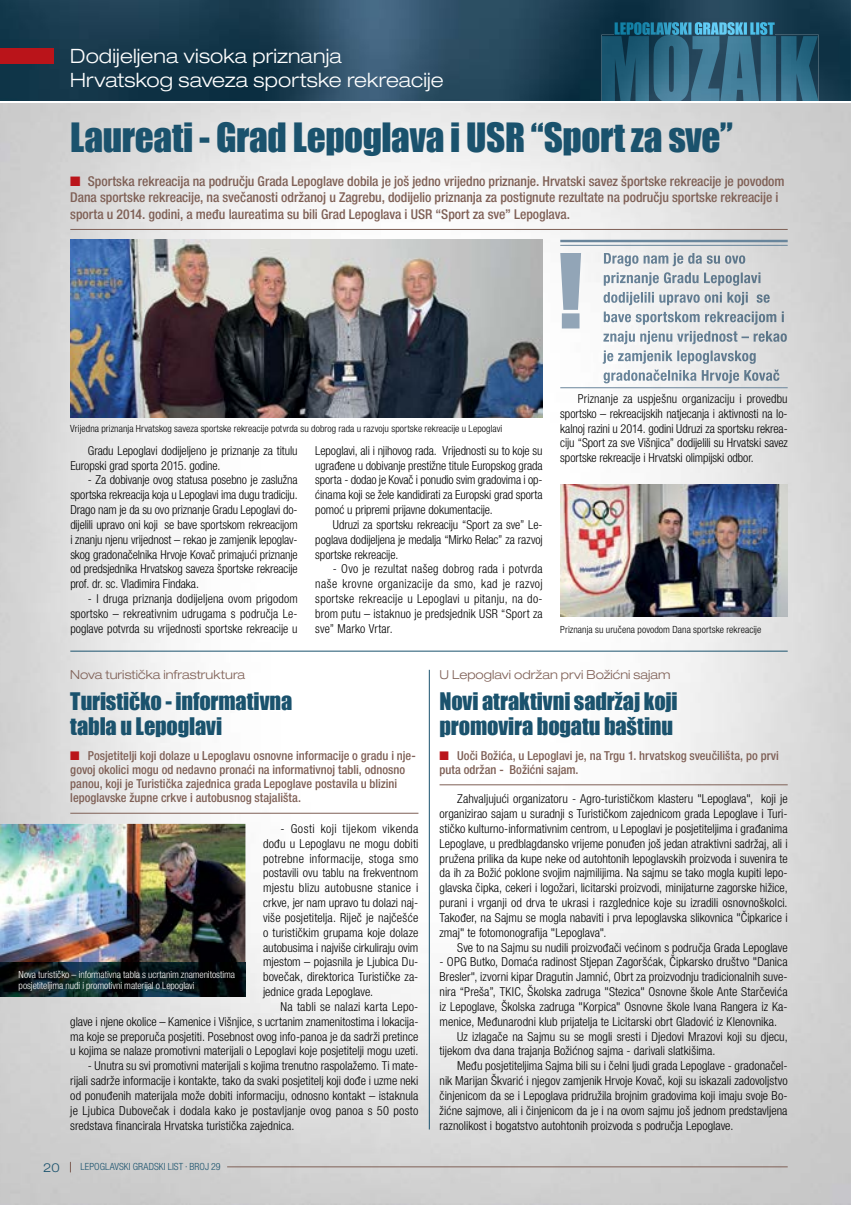
<style>
.page{position:relative;width:851px;height:1205px;background:#fff}
.page>*{position:absolute;margin:0;border:0;box-sizing:border-box;transform-origin:0 0}
.t1{font:37.12px "Impact";letter-spacing:-.01em;color:#1a526d}
.t2{font:22.25px/24.8px "Impact";letter-spacing:-.005em;color:#1a526d}
.t3{font:300 expanded 19.75px/23.8px "Helvetica Neue LT Pro";letter-spacing:.005em;color:#fff}
.t4{font:500 condensed 13.62px/16.2px "Helvetica Neue LT Pro";letter-spacing:-.005em;color:#7f6056}
.t5{font:300 condensed 12.38px/14.9px "Helvetica Neue LT Pro";color:#000;text-align:justify}
.t6{font:500 condensed 12.38px/14.2px "Helvetica Neue LT Pro";color:#7f6056}
.t7{font:300 expanded 12.38px "Helvetica Neue LT Pro";color:#7f6056}
.t8{font:300 expanded 12.38px "Helvetica Neue LT Pro";color:#1a526d}
.t9{font:300 condensed 9.88px "Helvetica Neue LT Pro";letter-spacing:.01em;color:#000}
.t10{font:300 condensed 9.88px/11.1px "Helvetica Neue LT Pro";letter-spacing:-.01em;color:#fff}
.t11{font:300 condensed 9.88px "Helvetica Neue LT Pro";letter-spacing:.01em;color:#1a526d}
</style>
<div class="page">
<img style="left:0;top:0;width:850px;height:1205px">
<div style="left:0;top:48px;width:53px;height:15px;background:#ba141a"></div>
<hr style="left:227px;top:1166px;width:560px;height:1px;background:#7f6056">
<hr style="left:0;top:102px;width:850px;height:1px;background:#fff">
<hr style="left:70px;top:229px;width:717px;height:1px;background:#7f6056">
<hr style="left:70px;top:813px;width:348px;height:1px;background:#7f6056">
<img style="left:604px;top:253px;width:141px;height:13px">
<img style="left:603px;top:272px;width:158px;height:14px">
<img style="left:603px;top:292px;width:167px;height:13px">
<img style="left:603px;top:311px;width:181px;height:14px">
<img style="left:603px;top:331px;width:184px;height:13px">
<img style="left:602px;top:350px;width:154px;height:14px">
<img style="left:603px;top:370px;width:176px;height:13px">
<svg style="left:560px;top:253px;width:21px;height:75px"></svg>
<hr style="left:560px;top:240px;width:227px;height:2px;background:#69859b">
<hr style="left:560px;top:245px;width:227px;height:1px;background:#69859b">
<hr style="left:560px;top:387px;width:227px;height:1px;background:#69859b">
<hr style="left:70px;top:651px;width:717px;height:1px;background:#1a526d">
<hr style="left:429px;top:670px;width:1px;height:459px;background:#1a526d">
<img style="left:601px;top:35px;width:217px;height:67px">
<img style="left:614px;top:22px;width:160px;height:14px">
<img style="left:70px;top:240px;width:472px;height:178px">
<img style="left:560px;top:484px;width:227px;height:132px">
<hr style="left:439px;top:784px;width:348px;height:1px;background:#7f6056">
<img style="left:0;top:824px;width:245px;height:138px">
<img style="left:0;top:962px;width:245px;height:34px">
<svg style="left:71px;top:176px;width:9px;height:10px"></svg>
<svg style="left:71px;top:751px;width:8px;height:9px"></svg>
<svg style="left:440px;top:751px;width:8px;height:9px"></svg>
<h3 class="t3" style="left:70px;top:44px;width:375px">Dodijeljena visoka priznanja<br>Hrvatskog saveza sportske rekreacije</h3>
<h1 class="t1" style="left:70px;top:109px;width:664px">Laureati - Grad Lepoglava i USR “Sport za sve”</h1>
<p class="t4" style="left:70px;top:173px;width:715px;text-indent:18px">Sportska rekreacija na području Grada Lepoglave dobila je još jedno vrijedno priznanje. Hrvatski savez športske rekreacije je povodom<br>Dana sportske rekreacije, na svečanosti održanoj u Zagrebu, dodijelio priznanja za postignute rezultate na području sportske rekreacije i sporta u 2014. godini, a među laureatima su bili Grad Lepoglava i USR “Sport za sve” Lepoglava.</p>
<p class="t9" style="left:70px;top:423px;width:433px">Vrijedna priznanja Hrvatskog saveza sportske rekreacije potvrda su dobrog rada u razvoju sportske rekreacije u Lepoglavi</p>
<p class="t5" style="left:70px;top:443px;width:229px;text-indent:18px">Gradu Lepoglavi dodijeljeno je priznanje za titulu<br>Europski grad sporta 2015. godine.</p>
<p class="t5" style="left:70px;top:472px;width:229px;text-indent:18px">- Za dobivanje ovog statusa posebno je zaslužna sportska rekreacija koja u Lepoglavi ima dugu tradiciju.<br>Drago nam je da su ovo priznanje Gradu Lepoglavi do&shy;dijelili upravo oni koji se bave sportskom rekreacijom i znanju njenu vrijednost – rekao je zamjenik lepoglav&shy;skog gradonačelnika Hrvoje Kovač primajući priznanje od predsjednika Hrvatskog saveza športske rekreacije prof. dr. sc. Vladimira Findaka.</p>
<p class="t5" style="left:70px;top:591px;width:229px;text-indent:18px">- I druga priznanja dodijeljena ovom prigodom sportsko – rekreativnim udrugama s područja Le&shy;poglave potvrda su vrijednosti sportske rekreacije u</p>
<p class="t5" style="left:315px;top:443px;width:229px">Lepoglavi, ali i njihovog rada. Vrijednosti su to koje su ugrađene u dobivanje prestižne titule Europskog grada sporta - dodao je Kovač i ponudio svim gradovima i op&shy;ćinama koji se žele kandidirati za Europski grad sporta pomoć u pripremi prijavne dokumentacije.</p>
<p class="t5" style="left:315px;top:517px;width:229px;text-indent:18px">Udruzi za sportsku rekreaciju “Sport za sve” Le&shy;poglava dodijeljena je medalja “Mirko Relac” za razvoj sportske rekreacije.</p>
<p class="t5" style="left:315px;top:561px;width:229px;text-indent:18px">- Ovo je rezultat našeg dobrog rada i potvrda naše krovne organizacije da smo, kad je razvoj sportske rekreacije u Lepoglavi u pitanju, na do&shy;brom putu – istaknuo je predsjednik USR “Sport za sve” Marko Vrtar.</p>
<p class="t5" style="left:560px;top:391px;width:229px;text-indent:18px">Priznanje za uspješnu organizaciju i provedbu sportsko – rekreacijskih natjecanja i aktivnosti na lo&shy;kalnoj razini u 2014. godini Udruzi za sportsku rekrea&shy;ciju “Sport za sve Višnjica” dodijelili su Hrvatski savez sportske rekreacije i Hrvatski olimpijski odbor.</p>
<p class="t9" style="left:560px;top:623px;width:202px">Priznanja su uručena povodom Dana sportske rekreacije</p>
<p class="t7" style="left:70px;top:667px;width:176px">Nova turistička infrastruktura</p>
<h2 class="t2" style="left:70px;top:689px;width:223px">Turističko - informativna tabla u Lepoglavi</h2>
<p class="t6" style="left:70px;top:748px;width:347px;text-indent:18px">Posjetitelji koji dolaze u Lepoglavu osnovne informacije o gradu i nje&shy;govoj okolici mogu od nedavno pronaći na informativnoj tabli, odnosno panou, koji je Turistička zajednica grada Lepoglave postavila u blizini lepoglavske župne crkve i autobusnog stajališta.</p>
<p class="t5" style="left:263px;top:821px;width:157px;text-indent:18px">- Gosti koji tijekom vikenda dođu u Lepoglavu ne mogu dobiti potrebne informacije, stoga smo postavili ovu tablu na frekventnom mjestu blizu autobusne stanice i crkve, jer nam upravo tu dolazi naj&shy;više posjetitelja. Riječ je najčešće o turističkim grupama koje dolaze autobusima i najviše cirkuliraju ovim mjestom – pojasnila je Ljubica Du&shy;bovečak, direktorica Turističke za&shy;jednice grada Lepoglave.</p>
<p class="t5" style="left:70px;top:999px;width:349px;text-indent:210px">Na tabli se nalazi karta Lepo&shy;glave i njene okolice – Kamenice i Višnjice, s ucrtanim znamenitostima i lokacija&shy;ma koje se preporuča posjetiti. Posebnost ovog info-panoa je da sadrži pretince u kojima se nalaze promotivni materijali o Lepoglavi koje posjetitelji mogu uzeti.</p>
<p class="t5" style="left:70px;top:1058px;width:349px;text-indent:18px">- Unutra su svi promotivni materijali s kojima trenutno raspolažemo. Ti mate&shy;rijali sadrže informacije i kontakte, tako da svaki posjetitelj koji dođe i uzme neki od ponuđenih materijala može dobiti informaciju, odnosno kontakt – istaknula je Ljubica Dubovečak i dodala kako je postavljanje ovog panoa s 50 posto sredstava financirala Hrvatska turistička zajednica.</p>
<p class="t10" style="left:19px;top:968px;width:218px">Nova turističko – informativna tabla s ucrtanim znamenitostima posjetiteljima nudi i promotivni materijal o Lepoglavi</p>
<p class="t8" style="left:43px;top:1160px;width:18px">20</p>
<p class="t11" style="left:81px;top:1161px;width:142px">LEPOGLAVSKI GRADSKI LIST · BROJ 29</p>
<p class="t7" style="left:439px;top:667px;width:232px">U Lepoglavi održan prvi Božićni sajam</p>
<h2 class="t2" style="left:439px;top:689px;width:239px">Novi atraktivni sadržaj koji promovira bogatu baštinu</h2>
<p class="t6" style="left:439px;top:748px;width:341px;text-indent:18px">Uoči Božića, u Lepoglavi je, na Trgu 1. hrvatskog sveučilišta, po prvi puta održan - Božićni sajam.</p>
<p class="t5" style="left:439px;top:791px;width:349px;text-indent:18px">Zahvaljujući organizatoru - Agro-turističkom klasteru "Lepoglava", koji je organizirao sajam u suradnji s Turističkom zajednicom grada Lepoglave i Turi&shy;stičko kulturno-informativnim centrom, u Lepoglavi je posjetiteljima i građanima Lepoglave, u predblagdansko vrijeme ponuđen još jedan atraktivni sadržaj, ali i pružena prilika da kupe neke od autohtonih lepoglavskih proizvoda i suvenira te da ih za Božić poklone svojim najmilijima. Na sajmu se tako mogla kupiti lepo&shy;glavska čipka, cekeri i logožari, licitarski proizvodi, minijaturne zagorske hižice, purani i vrganji od drva te ukrasi i razglednice koje su izradili osnovnoškolci.<br>Također, na Sajmu se mogla nabaviti i prva lepoglavska slikovnica "Čipkarice i zmaj" te fotomonografija "Lepoglava".</p>
<p class="t5" style="left:457px;top:939px;width:332px">Sve to na Sajmu su nudili proizvođači većinom s područja Grada Lepoglave</p>
<p class="t5" style="left:439px;top:954px;width:349px">- OPG Butko, Domaća radinost Stjepan Zagoršćak, Čipkarsko društvo "Danica</p>
<p class="t5" style="left:439px;top:969px;width:349px">Bresler", izvorni kipar Dragutin Jamnić, Obrt za proizvodnju tradicionalnih suve-</p>
<p class="t5" style="left:439px;top:984px;width:349px">nira “Preša”, TKIC, Školska zadruga "Stezica" Osnovne škole Ante Starčevića</p>
<p class="t5" style="left:439px;top:999px;width:349px">iz Lepoglave, Školska zadruga "Korpica" Osnovne škole Ivana Rangera iz Ka-</p>
<p class="t5" style="left:439px;top:1014px;width:339px">menice, Međunarodni klub prijatelja te Licitarski obrt Gladović iz Klenovnika.</p>
<p class="t5" style="left:457px;top:1028px;width:332px">Uz izlagače na Sajmu su se mogli sresti i Djedovi Mrazovi koji su djecu,</p>
<p class="t5" style="left:439px;top:1043px;width:277px">tijekom dva dana trajanja Božićnog sajma - darivali slatkišima.</p>
<p class="t5" style="left:457px;top:1058px;width:332px">Među posjetiteljima Sajma bili su i čelni ljudi grada Lepoglave - gradonačel-</p>
<p class="t5" style="left:439px;top:1073px;width:349px">nik Marijan Škvarić i njegov zamjenik Hrvoje Kovač, koji su iskazali zadovoljstvo</p>
<p class="t5" style="left:439px;top:1088px;width:349px">činjenicom da se i Lepoglava pridružila brojnim gradovima koji imaju svoje Bo-</p>
<p class="t5" style="left:439px;top:1103px;width:349px">žićne sajmove, ali i činjenicom da je i na ovom sajmu još jednom predstavljena</p>
<p class="t5" style="left:439px;top:1117px;width:295px">raznolikost i bogatstvo autohtonih proizvoda s područja Lepoglave.</p>
</div>
